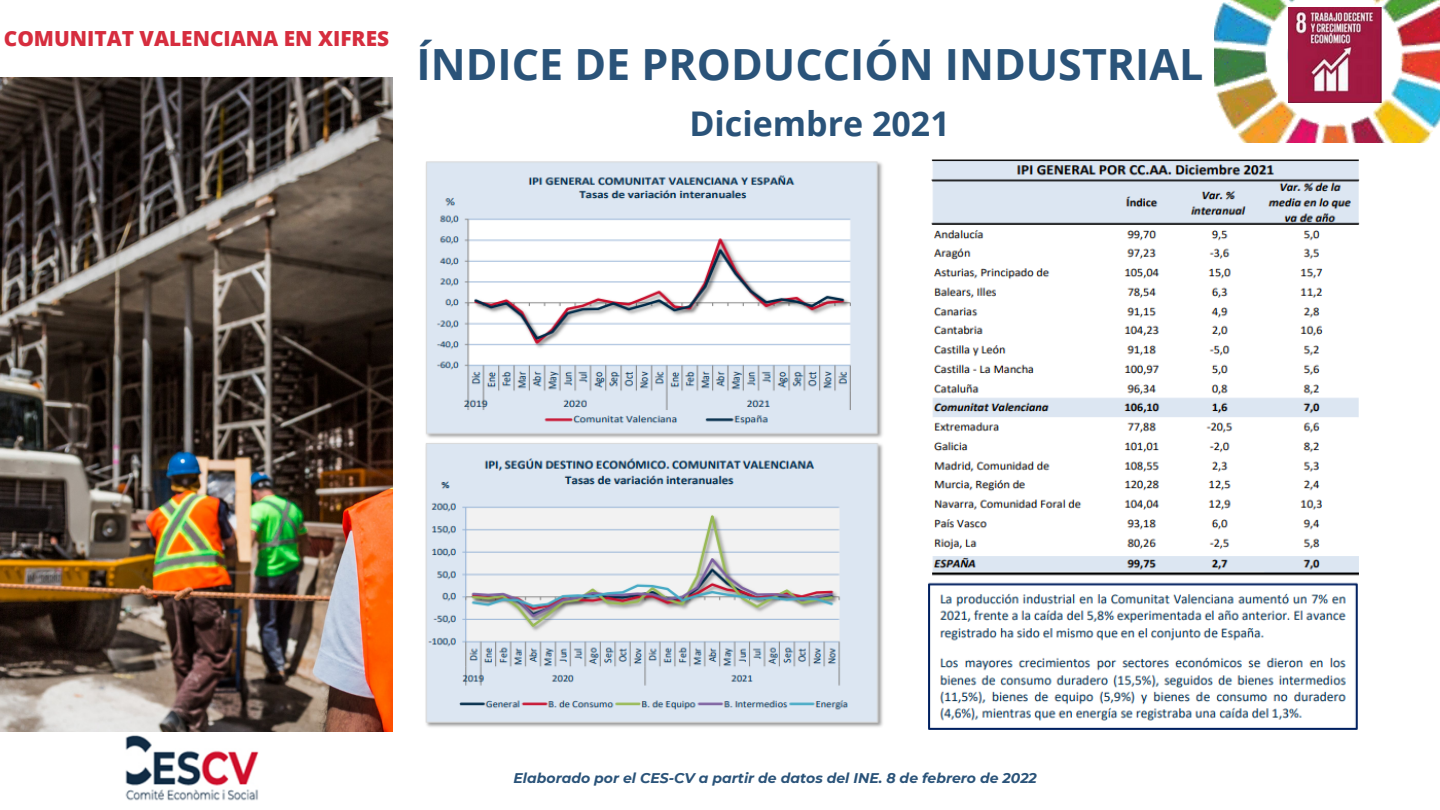
<style>
.page{position:relative;width:1440px;height:810px;background:#fff}
.page>*{position:absolute;margin:0;border:0;box-sizing:border-box;transform-origin:0 0}
.t1{font:700 43px "Open Sans";color:#2a5379}
.t2{font:700 34px "Open Sans";color:#2a5379}
.t3{font:800 20.8px "Open Sans";color:#d62d3e}
.t4{font:italic 700 14px "Montserrat";color:#2a5379}
</style>
<div class="page">
<img style="left:125px;top:735px;width:134px;height:66px">
<img style="left:1214px;top:0;width:226px;height:143px">
<img style="left:1289px;top:7px;width:93px;height:95px">
<img style="left:0;top:78px;width:393px;height:654px">
<img style="left:425px;top:160px;width:934px;height:570px">
<p class="t3" style="left:4px;top:24px;width:387px">COMUNITAT VALENCIANA EN XIFRES</p>
<p class="t1" style="left:417px;top:34px;width:788px">ÍNDICE DE PRODUCCIÓN INDUSTRIAL</p>
<p class="t2" style="left:689px;top:99px;width:262px">Diciembre 2021</p>
<p class="t4" style="left:514px;top:769px;width:525px">Elaborado por el CES-CV a partir de datos del INE. 8 de febrero de 2022</p>
</div>
